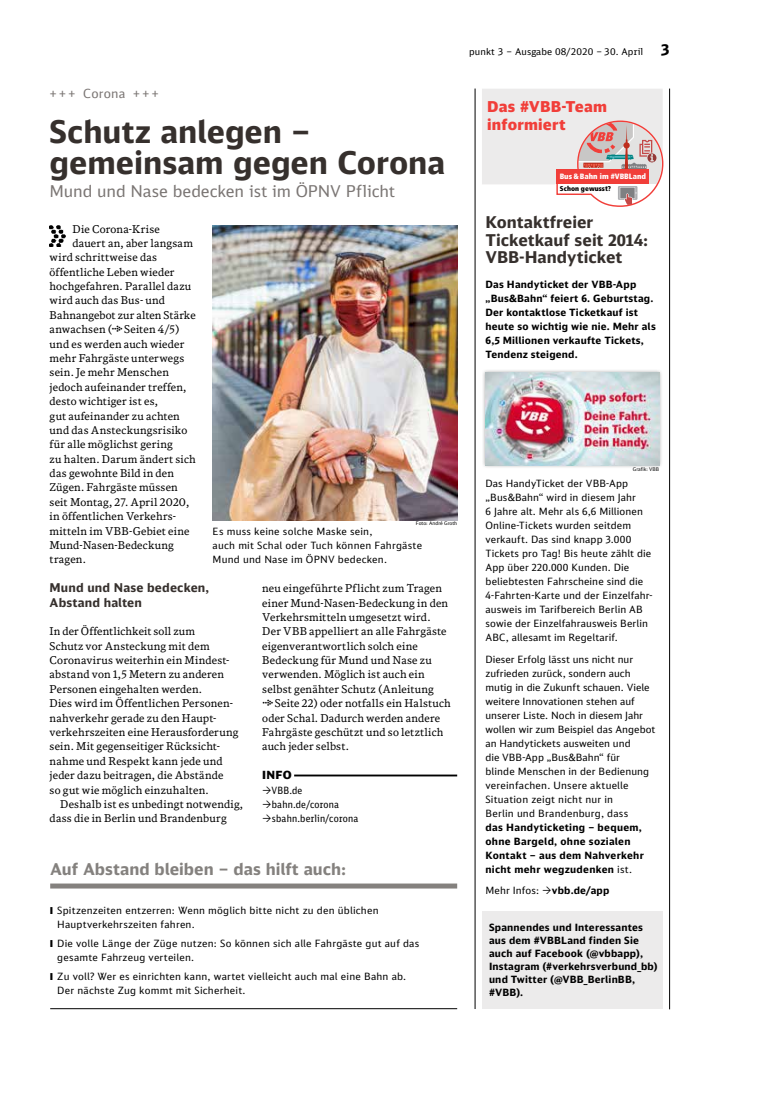
<style>
.page{position:relative;width:762px;height:1117px;background:#fff}
.page>*{position:absolute;margin:0;border:0;box-sizing:border-box;transform-origin:0 0}
.t1{font:700 31.25px/31.2px "DB Sans Alternate";letter-spacing:-.005em;color:#36302d}
.t2{font:700 16.25px/17.5px "DB Sans Alternate";color:#36302d}
.t3{font:16.25px "DB Sans";letter-spacing:-.01em;color:#7b7674}
.t4{font:700 16.25px "DB Sans Alternate";color:#84817e}
.t5{font:900 15px/17.5px "DB Sans Alternate";letter-spacing:.01em;color:#f13e39}
.t6{font:12.5px "DB Sans Alternate";letter-spacing:.015em;color:#7b7674}
.t7{font:700 12.12px/14.4px "DB Sans Alternate";letter-spacing:.01em;color:#36302d}
.t8{font:900 11.25px "DB Sans Alternate";color:#000}
.t9{font:10.75px/14.4px "DB News";letter-spacing:.02em;color:#000}
.t10{font:10px/14px "DB Sans Alternate";letter-spacing:.015em;color:#000}
.t11{font:700 10px/14px "DB Sans Alternate";letter-spacing:.02em;color:#000}
.t12{font:10px/14.4px "DB Sans Cond";letter-spacing:.02em;color:#000}
.t13{font:9.38px "DB Sans";letter-spacing:.01em;color:#000}
.t14{font:900 7.75px "Transit";color:#fff}
.t15{font:900 6.88px "Transit";color:#000}
.t16{font:5px "DB Sans Alternate";letter-spacing:-.01em;color:#000}
.s1{font-family:"Punkt 3 regular";font-size:11.25px}
.s2{font-weight:700;font-size:15px}
.s3{font-weight:700}
</style>
<div class="page">
<svg style="left:482px;top:89px;width:182px;height:118px"></svg>
<div style="left:556px;top:169px;width:93px;height:15px;background:#f13e39"></div>
<hr style="left:475px;top:88px;width:1px;height:920px;background:#000">
<hr style="left:669px;top:89px;width:1px;height:920px;background:#000">
<div style="left:482px;top:911px;width:181px;height:97px;background:#ecebeb"></div>
<div style="left:482px;top:369px;width:181px;height:100px;background:#000;opacity:.35"></div>
<img style="left:485px;top:373px;width:174px;height:92px">
<hr style="left:294px;top:774px;width:163px;height:2px;background:#000">
<img style="left:213px;top:225px;width:244px;height:295px">
<div style="left:50px;top:883px;width:407px;height:5px;background:#84817e"></div>
<hr style="left:50px;top:1008px;width:407px;height:1px;background:#000">
<img style="left:50px;top:225px;width:15px;height:22px">
<p class="t6" style="left:50px;top:86px;width:111px">+++ Corona +++</p>
<p class="t1" style="left:50px;top:115px;width:397px">Schutz anlegen – gemeinsam gegen Corona</p>
<p class="t3" style="left:50px;top:181px;width:347px">Mund und Nase bedecken ist im ÖPNV Pflicht</p>
<p class="t9" style="left:72px;top:221px;width:89px">Die Corona-Krise</p>
<p class="t9" style="left:72px;top:236px;width:122px">dauert an, aber langsam</p>
<p class="t9" style="left:50px;top:250px;width:109px">wird schrittweise das</p>
<p class="t9" style="left:50px;top:264px;width:126px">öffentliche Leben wieder</p>
<p class="t9" style="left:50px;top:279px;width:143px">hochgefahren. Parallel dazu</p>
<p class="t9" style="left:50px;top:293px;width:117px">wird auch das Bus- und</p>
<p class="t9" style="left:50px;top:307px;width:148px">Bahnangebot zur alten Stärke</p>
<p class="t9" style="left:50px;top:322px;width:132px">anwachsen (<span class="s1">m</span> Seiten 4/5)</p>
<p class="t9" style="left:50px;top:336px;width:136px">und es werden auch wieder</p>
<p class="t9" style="left:50px;top:351px;width:136px">mehr Fahrgäste unterwegs</p>
<p class="t9" style="left:50px;top:365px;width:121px">sein. Je mehr Menschen</p>
<p class="t9" style="left:50px;top:379px;width:138px">jedoch aufeinander treffen,</p>
<p class="t9" style="left:50px;top:394px;width:110px">desto wichtiger ist es,</p>
<p class="t9" style="left:50px;top:408px;width:132px">gut aufeinander zu achten</p>
<p class="t9" style="left:50px;top:422px;width:139px">und das Ansteckungsrisiko</p>
<p class="t9" style="left:50px;top:437px;width:125px">für alle möglichst gering</p>
<p class="t9" style="left:50px;top:451px;width:148px">zu halten. Darum ändert sich</p>
<p class="t9" style="left:50px;top:466px;width:126px">das gewohnte Bild in den</p>
<p class="t9" style="left:50px;top:480px;width:130px">Zügen. Fahrgäste müssen</p>
<p class="t9" style="left:50px;top:494px;width:141px">seit Montag, 27. April 2020,</p>
<p class="t9" style="left:50px;top:509px;width:128px">in öffentlichen Verkehrs-</p>
<p class="t9" style="left:50px;top:523px;width:141px">mitteln im VBB-Gebiet eine</p>
<p class="t9" style="left:50px;top:537px;width:126px">Mund-Nasen-Bedeckung</p>
<p class="t9" style="left:50px;top:552px;width:38px">tragen.</p>
<p class="t7" style="left:50px;top:580px;width:161px">Mund und Nase bedecken,<br>Abstand halten</p>
<p class="t9" style="left:50px;top:624px;width:147px">In der Öffentlichkeit soll zum</p>
<p class="t9" style="left:50px;top:638px;width:162px">Schutz vor Ansteckung mit dem</p>
<p class="t9" style="left:50px;top:652px;width:181px">Coronavirus weiterhin ein Mindest-</p>
<p class="t9" style="left:50px;top:667px;width:176px">abstand von 1,5 Metern zu anderen</p>
<p class="t9" style="left:50px;top:681px;width:154px">Personen eingehalten werden.</p>
<p class="t9" style="left:50px;top:696px;width:185px">Dies wird im Öffentlichen Personen-</p>
<p class="t9" style="left:50px;top:710px;width:168px">nahverkehr gerade zu den Haupt-</p>
<p class="t9" style="left:50px;top:724px;width:190px">verkehrszeiten eine Herausforderung</p>
<p class="t9" style="left:50px;top:739px;width:171px">sein. Mit gegenseitiger Rücksicht-</p>
<p class="t9" style="left:50px;top:753px;width:175px">nahme und Respekt kann jede und</p>
<p class="t9" style="left:50px;top:767px;width:175px">jeder dazu beitragen, die Abstände</p>
<p class="t9" style="left:50px;top:782px;width:161px">so gut wie möglich einzuhalten.</p>
<p class="t9" style="left:60px;top:796px;width:184px">Deshalb ist es unbedingt notwendig,</p>
<p class="t9" style="left:50px;top:810px;width:179px">dass die in Berlin und Brandenburg</p>
<p class="t16" style="left:416px;top:520px;width:43px">Foto: André Groth</p>
<p class="t10" style="left:213px;top:523px;width:211px;line-height:14.4px">Es muss keine solche Maske sein,<br>auch mit Schal oder Tuch können Fahrgäste<br>Mund und Nase im ÖPNV bedecken.</p>
<p class="t9" style="left:262px;top:581px;width:190px">neu eingeführte Pflicht zum Tragen einer Mund-Nasen-Bedeckung in den Verkehrsmitteln umgesetzt wird.<br>Der VBB appelliert an alle Fahrgäste eigenverantwortlich solch eine Bedeckung für Mund und Nase zu verwenden. Möglich ist auch ein selbst genähter Schutz (Anleitung<br><span class="s1">m</span> Seite 22) oder notfalls ein Halstuch oder Schal. Dadurch werden andere Fahrgäste geschützt und so letztlich auch jeder selbst.</p>
<p class="t8" style="left:262px;top:767px;width:31px">INFO</p>
<p class="t12" style="left:271px;top:782px;width:88px">VBB.de bahn.de/corona sbahn.berlin/corona</p>
<p class="t4" style="left:50px;top:858px;width:297px">Auf Abstand bleiben – das hilft auch:</p>
<p class="t10" style="left:57px;top:902px;width:323px">Spitzenzeiten entzerren: Wenn möglich bitte nicht zu den üblichen<br>Hauptverkehrszeiten fahren.</p>
<p class="t10" style="left:57px;top:935px;width:363px">Die volle Länge der Züge nutzen: So können sich alle Fahrgäste gut auf das gesamte Fahrzeug verteilen.</p>
<p class="t10" style="left:57px;top:969px;width:350px">Zu voll? Wer es einrichten kann, wartet vielleicht auch mal eine Bahn ab.<br>Der nächste Zug kommt mit Sicherheit.</p>
<p class="t13" style="left:469px;top:46px;width:202px">punkt 3 – Ausgabe 08/2020 – 30. April <span class="s2">3</span></p>
<p class="t5" style="left:487px;top:98px;width:121px">Das #VBB-Team informiert</p>
<p class="t14" style="left:560px;top:171px;width:88px">Bus &amp;Bahn im #VBBLand</p>
<p class="t15" style="left:560px;top:184px;width:53px">Schon gewusst?</p>
<p class="t2" style="left:485px;top:213px;width:164px">Kontaktfreier<br>Ticketkauf seit 2014:<br>VBB-Handyticket</p>
<p class="t11" style="left:485px;top:277px;width:172px">Das Handyticket der VBB-App „Bus&amp;Bahn“ feiert 6. Geburtstag.<br>Der kontaktlose Ticketkauf ist heute so wichtig wie nie. Mehr als<br>6,5 Millionen verkaufte Tickets,<br>Tendenz steigend.</p>
<p class="t16" style="left:633px;top:466px;width:28px">Grafik: VBB</p>
<p class="t10" style="left:485px;top:476px;width:168px">Das HandyTicket der VBB-App „Bus&amp;Bahn“ wird in diesem Jahr<br>6 Jahre alt. Mehr als 6,6 Millionen<br>Online-Tickets wurden seitdem verkauft. Das sind knapp 3.000<br>Tickets pro Tag! Bis heute zählt die<br>App über 220.000 Kunden. Die beliebtesten Fahrscheine sind die<br>4-Fahrten-Karte und der Einzelfahr&shy;ausweis im Tarifbereich Berlin AB sowie der Einzelfahrausweis Berlin<br>ABC, allesamt im Regeltarif.</p>
<p class="t10" style="left:485px;top:651px;width:171px">Dieser Erfolg lässt uns nicht nur zufrieden zurück, sondern auch mutig in die Zukunft schauen. Viele weitere Innovationen stehen auf unserer Liste. Noch in diesem Jahr wollen wir zum Beispiel das Angebot an Handytickets ausweiten und<br>die VBB-App „Bus&amp;Bahn“ für<br>blinde Menschen in der Bedienung vereinfachen. Unsere aktuelle<br>Situation zeigt nicht nur in<br>Berlin und Brandenburg, dass<br><span class="s3">das Handyticketing – bequem, ohne Bargeld, ohne sozialen<br>Kontakt – aus dem Nahverkehr nicht mehr wegzudenken</span> ist.</p>
<p class="t10" style="left:485px;top:882px;width:55px">Mehr Infos:</p>
<p class="t11" style="left:552px;top:882px;width:59px">vbb.de/app</p>
<p class="t11" style="left:489px;top:919px;width:170px;line-height:13.1px">Spannendes und Interessantes aus dem #VBBLand finden Sie auch auf Facebook (@vbbapp),<br>Instagram (#verkehrsverbund_bb) und Twitter (@VBB_BerlinBB, #VBB).</p>
</div>
